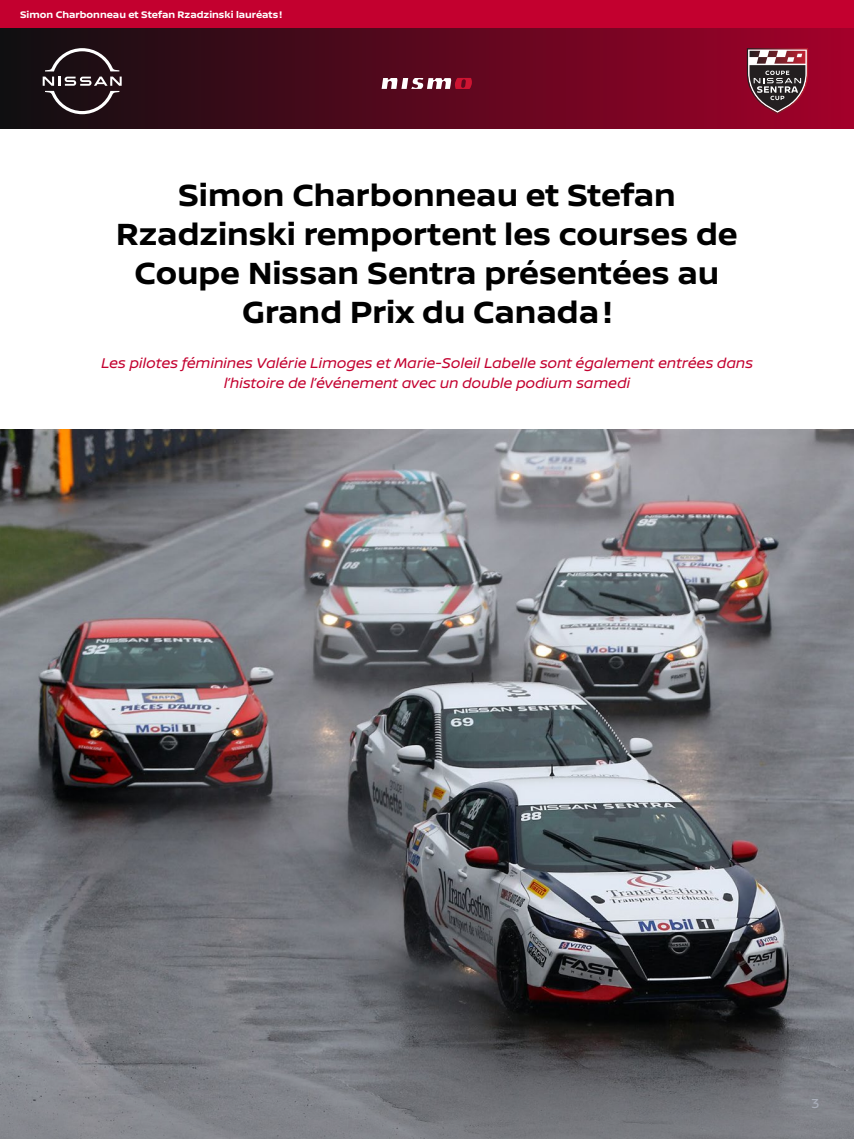
<style>
.page{position:relative;width:854px;height:1139px;background:#fff}
.page>*{position:absolute;margin:0;border:0;box-sizing:border-box;transform-origin:0 0}
.Titre_communiqué{font:700 32.5px/39px "Nissan Brand";color:#000;text-align:center}
.Intro_communiqué__le{font:italic 15px/20px "Nissan Brand";color:#c3002f;text-align:center}
.t1{font:13.88px "Nissan Brand";color:#a9adb9}
.Ancre_de_texte__debu{font:700 10.12px "Nissan Brand";color:#fff}
</style>
<div class="page">
<div style="left:0;top:27px;width:853px;height:101px;background:linear-gradient(to right,#0f1011,#a4002a)"></div>
<div style="left:0;top:0;width:853px;height:27px;background:#c3002f"></div>
<img style="left:0;top:429px;width:853px;height:709px">
<svg style="left:45px;top:48px;width:74px;height:23px;background:#3f3237"></svg>
<svg style="left:43px;top:77px;width:79px;height:37px;background:#493d41"></svg>
<svg style="left:746px;top:48px;width:61px;height:66px;background:#784c56"></svg>
<svg style="left:381px;top:78px;width:91px;height:11px"></svg>
<p class="Ancre_de_texte__debu" style="left:20px;top:7px;width:263px">Simon Charbonneau et Stefan Rzadzinski lauréats!</p>
<p class="Titre_communiqué" style="left:116px;top:174px;width:623px">Simon Charbonneau et Stefan<br>Rzadzinski remportent les courses de<br>Coupe Nissan Sentra présentées au<br>Grand Prix du Canada!</p>
<p class="Intro_communiqué__le" style="left:101px;top:352px;width:653px">Les pilotes féminines Valérie Limoges et Marie-Soleil Labelle sont également entrées dans l’histoire de l’événement avec un double podium samedi</p>
<p class="t1" style="left:811px;top:1092px;width:10px">3</p>
</div>
